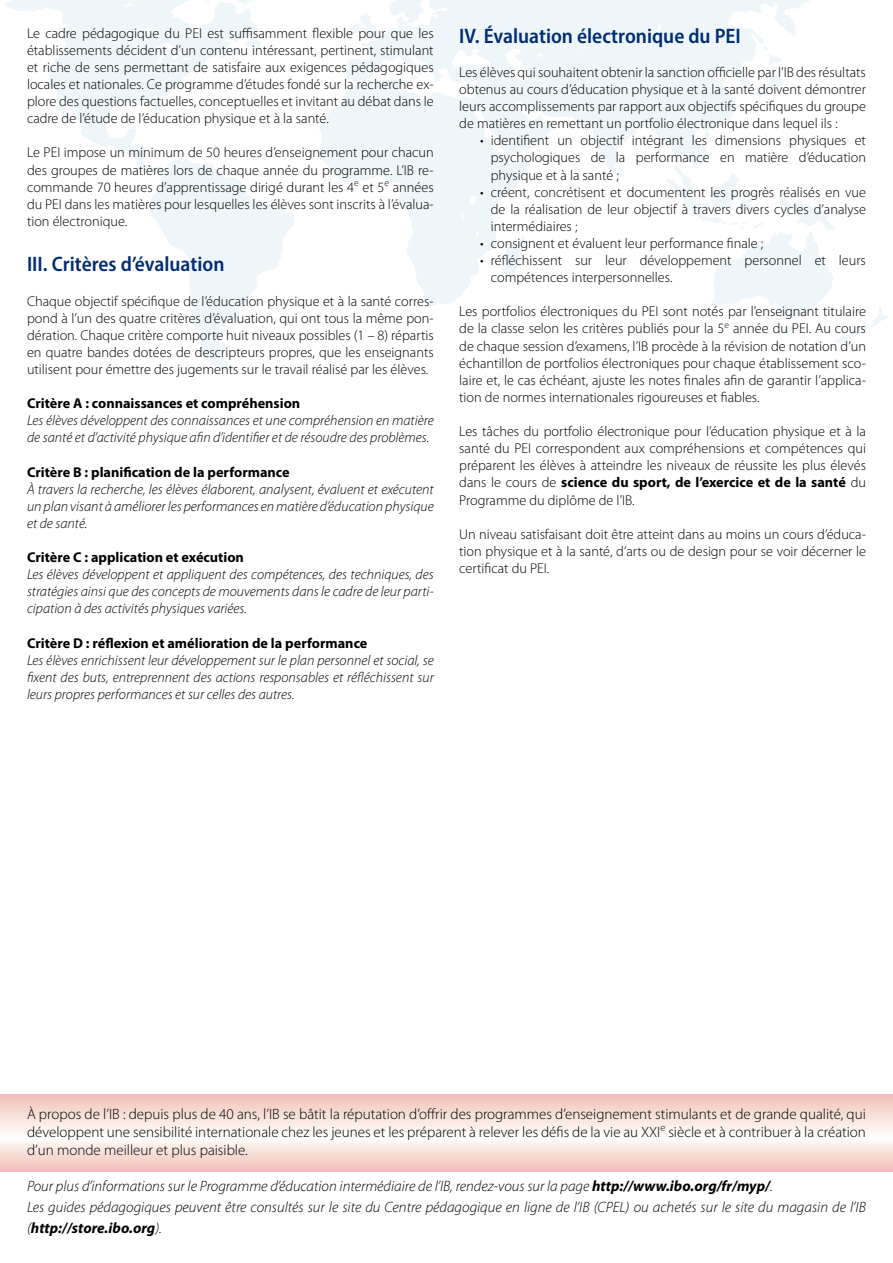
<style>
.page{position:relative;width:893px;height:1263px;background:#fff}
.page>*{position:absolute;margin:0;border:0;box-sizing:border-box;transform-origin:0 0}
.t1{font:600 semi-condensed 21px "Myriad Pro";color:#002d73}
.t2{font:300 15px/18px "Myriad Pro";color:#000;text-align:justify}
.t3{font:italic 300 15px/21px "Myriad Pro";color:#000}
.t4{font:300 14.25px/17.1px "Myriad Pro";color:#000;text-align:justify}
.t5{font:italic 300 14.25px/17.1px "Myriad Pro";color:#000;text-align:justify}
.t6{font:700 14.25px "Myriad Pro";color:#000}
.s1{font-weight:700}
</style>
<div class="page">
<svg style="left:318px;top:0;width:492px;height:306px;fill:#eef6f9"></svg>
<svg style="left:754px;top:46px;width:29px;height:52px"></svg>
<svg style="left:666px;top:172px;width:222px;height:171px"></svg>
<svg style="left:617px;top:166px;width:8px;height:12px"></svg>
<svg style="left:502px;top:235px;width:24px;height:42px"></svg>
<svg style="left:468px;top:84px;width:4px;height:4px"></svg>
<svg style="left:409px;top:75px;width:8px;height:5px"></svg>
<svg style="left:397px;top:61px;width:5px;height:14px"></svg>
<svg style="left:348px;top:13px;width:32px;height:26px"></svg>
<svg style="left:4px;top:0;width:290px;height:370px"></svg>
<svg style="left:206px;top:1px;width:4px;height:3px"></svg>
<svg style="left:58px;top:26px;width:3px;height:4px"></svg>
<svg style="left:0;top:1094px;width:893px;height:77px"></svg>
<p class="t4" style="left:27px;top:25px;width:408px">Le cadre pédagogique du PEI est suffisamment flexible pour que les établissements décident d’un contenu intéressant, pertinent, stimulant et riche de sens permettant de satisfaire aux exigences pédagogiques locales et nationales. Ce programme d’études fondé sur la recherche ex&shy;plore des questions factuelles, conceptuelles et invitant au débat dans le cadre de l’étude de l’éducation physique et à la santé.</p>
<p class="t4" style="left:27px;top:144px;width:408px">Le PEI impose un minimum de 50 heures d’enseignement pour chacun des groupes de matières lors de chaque année du programme. L’IB re&shy;commande 70 heures d’apprentissage dirigé durant les 4<sup>e</sup> et 5<sup>e</sup> années du PEI dans les matières pour lesquelles les élèves sont inscrits à l’évalua&shy;tion électronique.</p>
<h1 class="t1" style="left:27px;top:251px;width:199px">III. Critères d’évaluation</h1>
<p class="t4" style="left:27px;top:293px;width:408px">Chaque objectif spécifique de l’éducation physique et à la santé corres&shy;pond à l’un des quatre critères d’évaluation, qui ont tous la même pon&shy;dération. Chaque critère comporte huit niveaux possibles (1 – 8) répartis en quatre bandes dotées de descripteurs propres, que les enseignants utilisent pour émettre des jugements sur le travail réalisé par les élèves.</p>
<p class="t6" style="left:27px;top:394px;width:275px">Critère A : connaissances et compréhension</p>
<p class="t5" style="left:27px;top:412px;width:408px">Les élèves développent des connaissances et une compréhension en matière de santé et d’activité physique afin d’identifier et de résoudre des problèmes.</p>
<p class="t6" style="left:27px;top:462px;width:264px">Critère B : planification de la performance</p>
<p class="t5" style="left:27px;top:480px;width:408px">À travers la recherche, les élèves élaborent, analysent, évaluent et exécutent un plan visant à améliorer les performances en matière d’éducation physique et de santé.</p>
<p class="t6" style="left:27px;top:548px;width:218px">Critère C : application et exécution</p>
<p class="t5" style="left:27px;top:566px;width:408px">Les élèves développent et appliquent des compétences, des techniques, des stratégies ainsi que des concepts de mouvements dans le cadre de leur parti&shy;cipation à des activités physiques variées.</p>
<p class="t6" style="left:27px;top:633px;width:342px">Critère D : réflexion et amélioration de la performance</p>
<p class="t5" style="left:27px;top:651px;width:408px">Les élèves enrichissent leur développement sur le plan personnel et social, se fixent des buts, entreprennent des actions responsables et réfléchissent sur leurs propres performances et sur celles des autres.</p>
<h1 class="t1" style="left:459px;top:23px;width:283px">IV. Évaluation électronique du PEI</h1>
<p class="t4" style="left:459px;top:64px;width:408px">Les élèves qui souhaitent obtenir la sanction officielle par l’IB des résultats obtenus au cours d’éducation physique et à la santé doivent démontrer leurs accomplissements par rapport aux objectifs spécifiques du groupe de matières en remettant un portfolio électronique dans lequel ils :</p>
<p class="t4" style="left:491px;top:132px;width:377px;text-indent:-11px">• identifient un objectif intégrant les dimensions physiques et psychologiques de la performance en matière d’éducation physique et à la santé ;</p>
<p class="t4" style="left:491px;top:184px;width:377px;text-indent:-11px">• créent, concrétisent et documentent les progrès réalisés en vue de la réalisation de leur objectif à travers divers cycles d’analyse intermédiaires ;</p>
<p class="t4" style="left:480px;top:235px;width:285px">• consignent et évaluent leur performance finale ;</p>
<p class="t4" style="left:491px;top:252px;width:377px;text-indent:-11px">• réfléchissent sur leur développement personnel et leurs compétences interpersonnelles.</p>
<p class="t4" style="left:459px;top:303px;width:408px">Les portfolios électroniques du PEI sont notés par l’enseignant titulaire de la classe selon les critères publiés pour la 5<sup>e</sup> année du PEI. Au cours de chaque session d’examens, l’IB procède à la révision de notation d’un échantillon de portfolios électroniques pour chaque établissement sco&shy;laire et, le cas échéant, ajuste les notes finales afin de garantir l’applica&shy;tion de normes internationales rigoureuses et fiables.</p>
<p class="t4" style="left:459px;top:423px;width:408px">Les tâches du portfolio électronique pour l’éducation physique et à la santé du PEI correspondent aux compréhensions et compétences qui préparent les élèves à atteindre les niveaux de réussite les plus élevés dans le cours de <span class="s1">science du sport, de l’exercice et de la santé</span> du Programme du diplôme de l’IB.</p>
<p class="t4" style="left:459px;top:526px;width:408px">Un niveau satisfaisant doit être atteint dans au moins un cours d’éduca&shy;tion physique et à la santé, d’arts ou de design pour se voir décerner le certificat du PEI.</p>
<p class="t2" style="left:27px;top:1105px;width:840px">À propos de l’IB : depuis plus de 40 ans, l’IB se bâtit la réputation d’offrir des programmes d’enseignement stimulants et de grande qualité, qui développent une sensibilité internationale chez les jeunes et les préparent à relever les défis de la vie au XXI<sup>e</sup> siècle et à contribuer à la création d’un monde meilleur et plus paisible.</p>
<p class="t3" style="left:27px;top:1176px;width:840px">Pour plus d’informations sur le Programme d’éducation intermédiaire de l’IB, rendez-vous sur la page <span class="s1">http://www.ibo.org/fr/myp/</span>.<br>Les guides pédagogiques peuvent être consultés sur le site du Centre pédagogique en ligne de l’IB (CPEL) ou achetés sur le site du magasin de l’IB (<span class="s1">http://store.ibo.org</span>).</p>
</div>
